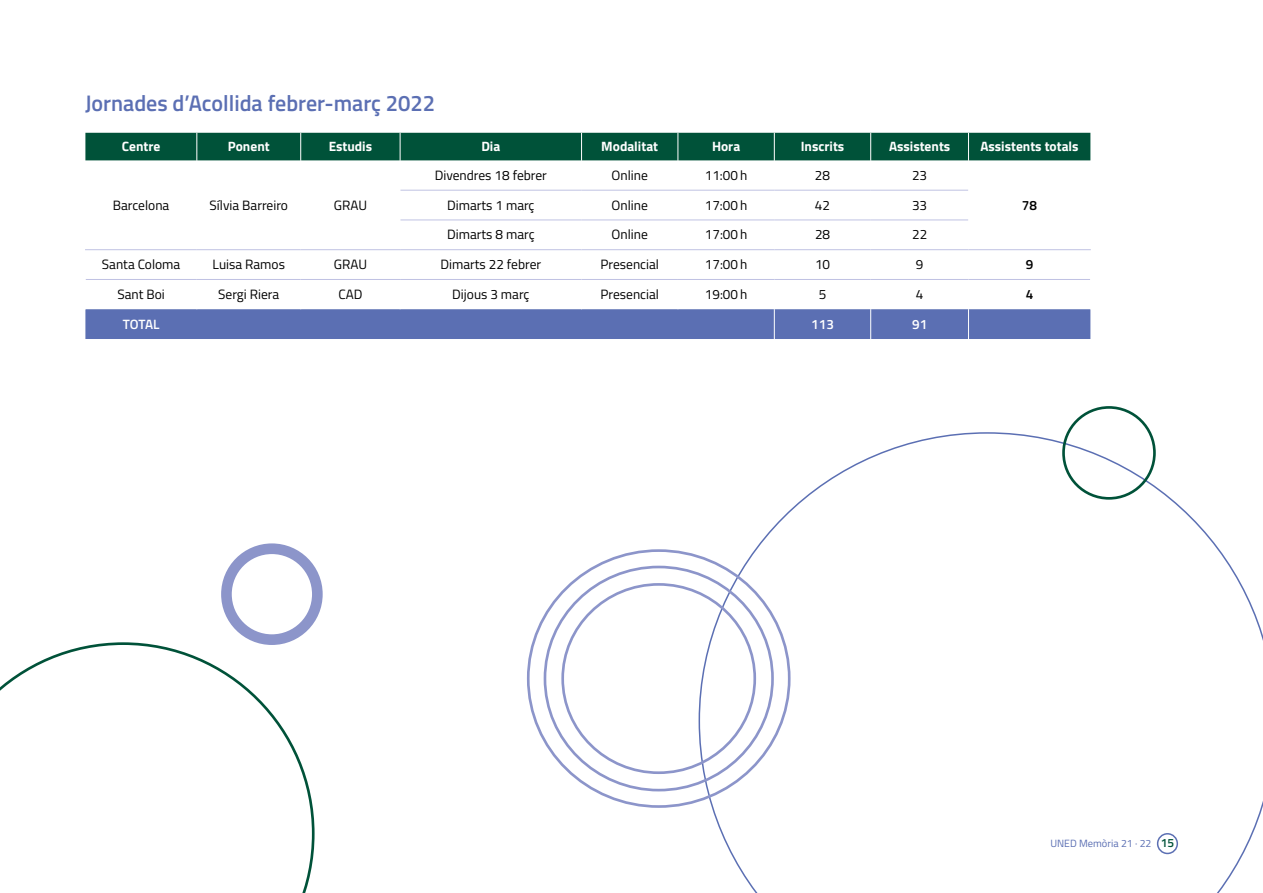
<style>
.page{position:relative;width:1263px;height:893px;background:#fff}
.page>*{position:absolute;margin:0;border:0;box-sizing:border-box;transform-origin:0 0}
.t1{font:600 22.5px "Titillium Web";color:#5b6fb3}
.t2{font:13.5px "Titillium Web";color:#000}
.t3{font:700 13.5px "Titillium Web";color:#fff}
.t4{font:600 13.5px "Titillium Web";color:#fff}
.t5{font:600 13.5px "Titillium Web";color:#000}
.t6{font:10.5px "Titillium Web";color:#5b6fb3}
.s1{font-weight:600;font-size:12px;color:#005239}
</style>
<div class="page">
<div style="left:85px;top:133px;width:1005px;height:27px;background:#005239"></div>
<svg style="left:85px;top:219px;width:1006px;height:120px"></svg>
<hr style="left:1090px;top:279px;width:1px;height:30px;background:#fff">
<hr style="left:774px;top:309px;width:1px;height:30px;background:#fff">
<hr style="left:870px;top:309px;width:1px;height:30px;background:#fff">
<hr style="left:968px;top:309px;width:1px;height:30px;background:#fff">
<hr style="left:400px;top:190px;width:181px;height:1px;background:#bfc2e3">
<hr style="left:581px;top:190px;width:97px;height:1px;background:#bfc2e3">
<hr style="left:678px;top:190px;width:96px;height:1px;background:#bfc2e3">
<hr style="left:774px;top:190px;width:97px;height:1px;background:#bfc2e3">
<hr style="left:871px;top:190px;width:97px;height:1px;background:#bfc2e3">
<hr style="left:400px;top:220px;width:181px;height:1px;background:#bfc2e3">
<hr style="left:581px;top:220px;width:97px;height:1px;background:#bfc2e3">
<hr style="left:678px;top:220px;width:96px;height:1px;background:#bfc2e3">
<hr style="left:774px;top:220px;width:97px;height:1px;background:#bfc2e3">
<hr style="left:871px;top:220px;width:97px;height:1px;background:#bfc2e3">
<hr style="left:85px;top:249px;width:112px;height:1px;background:#bfc2e3">
<hr style="left:197px;top:249px;width:104px;height:1px;background:#bfc2e3">
<hr style="left:301px;top:249px;width:99px;height:1px;background:#bfc2e3">
<hr style="left:400px;top:249px;width:181px;height:1px;background:#bfc2e3">
<hr style="left:581px;top:249px;width:97px;height:1px;background:#bfc2e3">
<hr style="left:678px;top:249px;width:96px;height:1px;background:#bfc2e3">
<hr style="left:774px;top:249px;width:97px;height:1px;background:#bfc2e3">
<hr style="left:871px;top:249px;width:97px;height:1px;background:#bfc2e3">
<hr style="left:968px;top:249px;width:123px;height:1px;background:#bfc2e3">
<hr style="left:86px;top:279px;width:111px;height:1px;background:#bfc2e3">
<hr style="left:197px;top:279px;width:104px;height:1px;background:#bfc2e3">
<hr style="left:301px;top:279px;width:99px;height:1px;background:#bfc2e3">
<hr style="left:400px;top:279px;width:181px;height:1px;background:#bfc2e3">
<hr style="left:581px;top:279px;width:97px;height:1px;background:#bfc2e3">
<hr style="left:678px;top:279px;width:96px;height:1px;background:#bfc2e3">
<hr style="left:774px;top:279px;width:97px;height:1px;background:#bfc2e3">
<hr style="left:871px;top:279px;width:97px;height:1px;background:#bfc2e3">
<hr style="left:968px;top:279px;width:122px;height:1px;background:#bfc2e3">
<svg style="left:698px;top:432px;width:565px;height:461px"></svg>
<div style="left:1062px;top:406px;width:94px;height:94px;border:3px solid #005239;border-radius:50%"></div>
<svg style="left:0;top:642px;width:315px;height:251px"></svg>
<div style="left:221px;top:543px;width:102px;height:102px;border:11px solid #8c95ca;border-radius:50%"></div>
<h1 class="t1" style="left:85px;top:86px;width:352px">Jornades d’Acollida febrer-març 2022</h1>
<p class="t3" style="left:122px;top:136px;width:40px">Centre</p>
<p class="t3" style="left:228px;top:136px;width:43px">Ponent</p>
<p class="t3" style="left:329px;top:136px;width:45px">Estudis</p>
<p class="t3" style="left:481px;top:136px;width:20px">Dia</p>
<p class="t3" style="left:601px;top:136px;width:58px">Modalitat</p>
<p class="t3" style="left:712px;top:136px;width:30px">Hora</p>
<p class="t3" style="left:801px;top:136px;width:45px">Inscrits</p>
<p class="t3" style="left:889px;top:136px;width:63px">Assistents</p>
<p class="t3" style="left:980px;top:136px;width:100px">Assistents totals</p>
<p class="t2" style="left:113px;top:195px;width:58px">Barcelona</p>
<p class="t2" style="left:210px;top:195px;width:80px">Sílvia Barreiro</p>
<p class="t2" style="left:334px;top:195px;width:35px">GRAU</p>
<p class="t2" style="left:435px;top:165px;width:114px">Divendres 18 febrer</p>
<p class="t2" style="left:612px;top:165px;width:38px">Online</p>
<p class="t2" style="left:705px;top:165px;width:44px">11:00 h</p>
<p class="t2" style="left:815px;top:165px;width:17px">28</p>
<p class="t2" style="left:912px;top:165px;width:17px">23</p>
<p class="t2" style="left:447px;top:195px;width:89px">Dimarts 1 març</p>
<p class="t2" style="left:612px;top:195px;width:38px">Online</p>
<p class="t2" style="left:705px;top:195px;width:44px">17:00 h</p>
<p class="t2" style="left:815px;top:195px;width:17px">42</p>
<p class="t2" style="left:912px;top:195px;width:17px">33</p>
<p class="t5" style="left:1022px;top:195px;width:17px">78</p>
<p class="t2" style="left:447px;top:225px;width:89px">Dimarts 8 març</p>
<p class="t2" style="left:612px;top:225px;width:38px">Online</p>
<p class="t2" style="left:705px;top:225px;width:44px">17:00 h</p>
<p class="t2" style="left:815px;top:225px;width:17px">28</p>
<p class="t2" style="left:912px;top:225px;width:17px">22</p>
<p class="t2" style="left:102px;top:255px;width:80px">Santa Coloma</p>
<p class="t2" style="left:213px;top:255px;width:74px">Luisa Ramos</p>
<p class="t2" style="left:334px;top:255px;width:35px">GRAU</p>
<p class="t2" style="left:440px;top:255px;width:102px">Dimarts 22 febrer</p>
<p class="t2" style="left:600px;top:255px;width:60px">Presencial</p>
<p class="t2" style="left:705px;top:255px;width:44px">17:00 h</p>
<p class="t2" style="left:815px;top:255px;width:17px">10</p>
<p class="t2" style="left:916px;top:255px;width:9px">9</p>
<p class="t5" style="left:1026px;top:254px;width:9px">9</p>
<p class="t2" style="left:117px;top:284px;width:49px">Sant Boi</p>
<p class="t2" style="left:218px;top:284px;width:63px">Sergi Riera</p>
<p class="t2" style="left:338px;top:284px;width:26px">CAD</p>
<p class="t2" style="left:452px;top:284px;width:79px">Dijous 3 març</p>
<p class="t2" style="left:600px;top:284px;width:60px">Presencial</p>
<p class="t2" style="left:705px;top:284px;width:44px">19:00 h</p>
<p class="t2" style="left:819px;top:284px;width:9px">5</p>
<p class="t2" style="left:916px;top:284px;width:9px">4</p>
<p class="t5" style="left:1026px;top:284px;width:9px">4</p>
<p class="t4" style="left:123px;top:314px;width:38px">TOTAL</p>
<p class="t4" style="left:811px;top:314px;width:24px">113</p>
<p class="t4" style="left:912px;top:314px;width:17px">91</p>
<p class="t6" style="left:1050px;top:836px;width:125px">UNED Memòria 21 · 22 <span class="s1">15</span></p>
</div>
